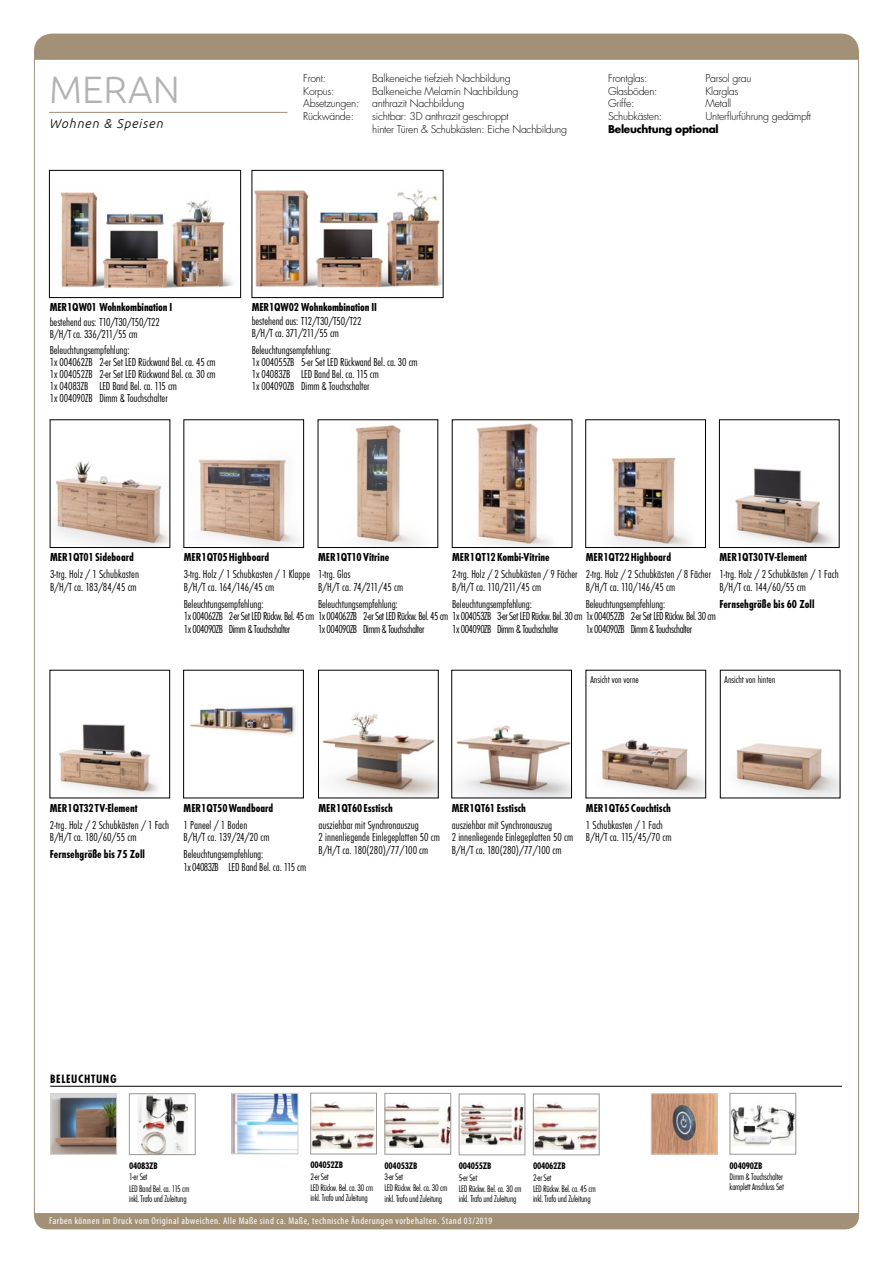
<style>
.page{position:relative;width:893px;height:1263px;background:#fff}
.page>*{position:absolute;margin:0;border:0;box-sizing:border-box;transform-origin:0 0}
.t1{font:300 38.25px "Ubuntu";color:#b1b2b3}
.t2{font:italic 300 12.75px "Ubuntu";letter-spacing:.075em;color:#000}
.t3{font:700 condensed 12.6px "Futura T";letter-spacing:.05em;color:#000}
.t4{font:300 condensed 12px/12.8px "Futura T";letter-spacing:-.01em;color:#000}
.t5{font:300 condensed 12px/25.5px "Futura T";letter-spacing:-.04em;color:#000}
.t6{font:700 condensed 12px "Futura T";color:#000}
.t7{font:300 10.5px/12.6px "Futura Std";letter-spacing:-.025em;color:#000}
.t8{font:300 condensed 10.5px "Futura T";color:#000}
.t9{font:700 10.5px "Futura Std";letter-spacing:-.025em;color:#000}
.t10{font:300 condensed 9.9px/11.4px "Futura T";letter-spacing:-.025em;color:#000}
.t11{font:condensed 9.9px "Myriad Pro";letter-spacing:.05em;color:#fff}
.t12{font:700 condensed 9.9px "Futura T";letter-spacing:-.025em;color:#000}
</style>
<div class="page">
<div style="left:34px;top:1198px;width:825px;height:31px;background:#a39177;border-radius:14px"></div>
<div style="left:34px;top:34px;width:825px;height:50px;background:#a39177;border-radius:18px"></div>
<div style="left:34px;top:59px;width:825px;height:1155px;background:#fff;border:1px solid #a39177"></div>
<hr style="left:50px;top:1086px;width:792px;height:1px;background:#000">
<hr style="left:49px;top:112px;width:238px;height:1px;background:#a39177">
<img style="left:52px;top:1096px;width:63px;height:57px">
<div style="left:50px;top:1094px;width:67px;height:61px;border:1px solid #d4d0ca"></div>
<img style="left:137px;top:1095px;width:50px;height:58px">
<div style="left:129px;top:1093px;width:66px;height:62px;border:1px solid #989792"></div>
<img style="left:60px;top:192px;width:174px;height:97px">
<div style="left:49px;top:170px;width:192px;height:128px;border:1px solid #000"></div>
<svg style="left:50px;top:420px;width:120px;height:128px"></svg>
<img style="left:254px;top:189px;width:187px;height:99px">
<div style="left:252px;top:170px;width:191px;height:128px;border:1px solid #000"></div>
<img style="left:234px;top:1095px;width:62px;height:57px">
<div style="left:232px;top:1093px;width:66px;height:61px;border:1px solid #d4d0ca"></div>
<img style="left:312px;top:1101px;width:63px;height:47px">
<div style="left:310px;top:1093px;width:67px;height:61px;border:1px solid #989792"></div>
<img style="left:653px;top:1095px;width:62px;height:57px">
<div style="left:651px;top:1093px;width:66px;height:61px;border:1px solid #d4d0ca"></div>
<img style="left:732px;top:1105px;width:62px;height:41px">
<div style="left:730px;top:1093px;width:66px;height:61px;border:1px solid #989792"></div>
<svg style="left:184px;top:420px;width:120px;height:128px"></svg>
<svg style="left:318px;top:420px;width:120px;height:128px"></svg>
<svg style="left:452px;top:420px;width:120px;height:128px"></svg>
<svg style="left:586px;top:420px;width:119px;height:128px"></svg>
<svg style="left:719px;top:420px;width:120px;height:128px"></svg>
<svg style="left:50px;top:670px;width:120px;height:128px"></svg>
<svg style="left:184px;top:670px;width:119px;height:128px"></svg>
<svg style="left:318px;top:670px;width:120px;height:128px"></svg>
<svg style="left:452px;top:670px;width:120px;height:128px"></svg>
<svg style="left:586px;top:670px;width:120px;height:128px"></svg>
<svg style="left:720px;top:670px;width:120px;height:128px"></svg>
<img style="left:387px;top:1103px;width:62px;height:44px">
<div style="left:385px;top:1093px;width:66px;height:61px;border:1px solid #989792"></div>
<img style="left:461px;top:1102px;width:62px;height:43px">
<div style="left:459px;top:1094px;width:66px;height:61px;border:1px solid #989792"></div>
<img style="left:535px;top:1102px;width:62px;height:47px">
<div style="left:533px;top:1094px;width:66px;height:61px;border:1px solid #989792"></div>
<h1 class="t1" style="left:49px;top:67px;width:132px">MERAN</h1>
<p class="t2" style="left:49px;top:116px;width:115px">Wohnen &amp; Speisen</p>
<p class="t7" style="left:303px;top:72px;width:24px">Front:</p>
<p class="t7" style="left:372px;top:72px;width:140px">Balkeneiche tiefzieh Nachbildung</p>
<p class="t7" style="left:303px;top:85px;width:33px">Korpus:</p>
<p class="t7" style="left:303px;top:85px;width:217px;text-indent:69px">Balkeneiche Melamin Nachbildung<br>Absetzungen: anthrazit Nachbildung<br>Rückwände:</p>
<p class="t7" style="left:372px;top:110px;width:196px">sichtbar: 3D anthrazit geschroppt<br>hinter Türen &amp; Schubkästen: Eiche Nachbildung</p>
<p class="t7" style="left:608px;top:72px;width:41px">Frontglas:</p>
<p class="t7" style="left:706px;top:72px;width:47px">Parsol grau</p>
<p class="t7" style="left:608px;top:85px;width:51px">Glasböden:</p>
<p class="t7" style="left:706px;top:85px;width:34px">Klarglas</p>
<p class="t7" style="left:608px;top:98px;width:28px">Griffe:</p>
<p class="t7" style="left:706px;top:98px;width:27px">Metall</p>
<p class="t7" style="left:608px;top:110px;width:56px">Schubkästen:</p>
<p class="t7" style="left:706px;top:110px;width:107px">Unterflurführung gedämpft</p>
<p class="t9" style="left:608px;top:122px;width:112px">Beleuchtung optional</p>
<p class="t6" style="left:50px;top:300px;width:124px">MER1QW01 Wohnkombination I</p>
<p class="t4" style="left:50px;top:315px;width:111px;line-height:12px">bestehend aus: T10/T30/T50/T22<br>B/H/T ca. 336/211/55 cm</p>
<p class="t4" style="left:50px;top:344px;width:167px;line-height:12px">Beleuchtungsempfehlung:<br>1x 004062ZB 2-er Set LED Rückwand Bel. ca. 45 cm 1x 004052ZB 2-er Set LED Rückwand Bel. ca. 30 cm 1x 04083ZB LED Band Bel. ca. 115 cm<br>1x 004090ZB Dimm &amp; Touchschalter</p>
<p class="t6" style="left:252px;top:300px;width:127px">MER1QW02 Wohnkombination II</p>
<p class="t4" style="left:252px;top:315px;width:111px;line-height:12px">bestehend aus: T12/T30/T50/T22<br>B/H/T ca. 371/211/55 cm</p>
<p class="t4" style="left:252px;top:344px;width:167px;line-height:12px">Beleuchtungsempfehlung:<br>1x 004055ZB 5-er Set LED Rückwand Bel. ca. 30 cm 1x 04083ZB LED Band Bel. ca. 115 cm<br>1x 004090ZB Dimm &amp; Touchschalter</p>
<p class="t6" style="left:50px;top:550px;width:85px">MER1QT01 Sideboard</p>
<p class="t4" style="left:50px;top:568px;width:90px">3-trg. Holz / 1 Schubkasten<br>B/H/T ca. 183/84/45 cm</p>
<p class="t6" style="left:184px;top:550px;width:87px">MER1QT05Highboard</p>
<p class="t4" style="left:184px;top:568px;width:128px">3-trg. Holz / 1 Schubkasten / 1 Klappe<br>B/H/T ca. 164/146/45 cm</p>
<p class="t5" style="left:184px;top:597px;width:534px;line-height:12.8px">Beleuchtungsempfehlung:<br>1x 004062ZB 2-er Set LED Rückw. Bel. 45 cm 1x 004062ZB 2-er Set LED Rückw. Bel. 45 cm 1x 004053ZB 3-er Set LED Rückw. Bel. 30 cm 1x 004052ZB 2-er Set LED Rückw. Bel. 30 cm<br>1x 004090ZB Dimm &amp; Touchschalter</p>
<p class="t6" style="left:452px;top:550px;width:99px">MER1QT12 Kombi-Vitrine</p>
<p class="t4" style="left:452px;top:568px;width:127px">2-trg. Holz / 2 Schubkästen / 9 Fächer<br>B/H/T ca. 110/211/45 cm</p>
<p class="t5" style="left:452px;top:591px;width:108px">Beleuchtungsempfehlung:<br>1x 004090ZB Dimm &amp; Touchschalter</p>
<p class="t6" style="left:586px;top:550px;width:87px">MER1QT22Highboard</p>
<p class="t4" style="left:586px;top:568px;width:127px">2-trg. Holz / 2 Schubkästen / 8 Fächer<br>B/H/T ca. 110/146/45 cm</p>
<p class="t5" style="left:586px;top:591px;width:108px">Beleuchtungsempfehlung:<br>1x 004090ZB Dimm &amp; Touchschalter</p>
<p class="t6" style="left:719px;top:550px;width:89px">MER1QT30TV-Element</p>
<p class="t4" style="left:719px;top:568px;width:121px">1-trg. Holz / 2 Schubkästen / 1 Fach<br>B/H/T ca. 144/60/55 cm</p>
<p class="t6" style="left:719px;top:597px;width:97px">Fernsehgröße bis 60 Zoll</p>
<p class="t6" style="left:318px;top:550px;width:73px">MER1QT10 Vitrine</p>
<p class="t4" style="left:318px;top:568px;width:87px">1-trg. Glas<br>B/H/T ca. 74/211/45 cm</p>
<p class="t5" style="left:318px;top:591px;width:108px">Beleuchtungsempfehlung:<br>1x 004090ZB Dimm &amp; Touchschalter</p>
<p class="t8" style="left:590px;top:673px;width:50px">Ansicht von vorne</p>
<p class="t8" style="left:725px;top:673px;width:52px">Ansicht von hinten</p>
<p class="t6" style="left:50px;top:801px;width:89px">MER1QT32TV-Element</p>
<p class="t4" style="left:50px;top:818px;width:121px">2-trg. Holz / 2 Schubkästen / 1 Fach<br>B/H/T ca. 180/60/55 cm</p>
<p class="t6" style="left:50px;top:847px;width:97px">Fernsehgröße bis 75 Zoll</p>
<p class="t6" style="left:184px;top:801px;width:91px">MER1QT50Wandboard</p>
<p class="t4" style="left:184px;top:818px;width:88px">1 Paneel / 1 Boden<br>B/H/T ca. 139/24/20 cm</p>
<p class="t4" style="left:184px;top:847px;width:124px">Beleuchtungsempfehlung:<br>1x 04083ZB LED Band Bel. ca. 115 cm</p>
<p class="t6" style="left:318px;top:801px;width:76px">MER1QT60Esstisch</p>
<p class="t4" style="left:318px;top:818px;width:123px">ausziehbar mit Synchronauszug<br>2 innenliegende Einlegeplatten 50 cm<br>B/H/T ca. 180(280)/77/100 cm</p>
<p class="t6" style="left:452px;top:801px;width:76px">MER1QT61 Esstisch</p>
<p class="t4" style="left:452px;top:818px;width:123px">ausziehbar mit Synchronauszug<br>2 innenliegende Einlegeplatten 50 cm<br>B/H/T ca. 180(280)/77/100 cm</p>
<p class="t6" style="left:586px;top:800px;width:87px">MER1QT65Couchtisch</p>
<p class="t4" style="left:586px;top:818px;width:87px">1 Schubkasten / 1 Fach<br>B/H/T ca. 115/45/70 cm</p>
<p class="t3" style="left:50px;top:1071px;width:68px">BELEUCHTUNG</p>
<p class="t12" style="left:129px;top:1160px;width:30px">04083ZB</p>
<p class="t10" style="left:129px;top:1171px;width:62px">1-er Set<br>LED Band Bel. ca. 115 cm</p>
<p class="t10" style="left:129px;top:1193px;width:59px">inkl. Trafo und Zuleitung</p>
<p class="t12" style="left:310px;top:1159px;width:34px">004052ZB</p>
<p class="t10" style="left:310px;top:1171px;width:64px">2-er Set<br>LED Rückw. Bel. ca. 30 cm</p>
<p class="t10" style="left:310px;top:1192px;width:59px">inkl. Trafo und Zuleitung</p>
<p class="t12" style="left:385px;top:1160px;width:34px">004053ZB</p>
<p class="t10" style="left:385px;top:1171px;width:64px">3-er Set<br>LED Rückw. Bel. ca. 30 cm</p>
<p class="t10" style="left:385px;top:1192px;width:59px">inkl. Trafo und Zuleitung</p>
<p class="t12" style="left:459px;top:1160px;width:34px">004055ZB</p>
<p class="t10" style="left:459px;top:1171px;width:64px">5-er Set<br>LED Rückw. Bel. ca. 30 cm</p>
<p class="t10" style="left:459px;top:1193px;width:59px">inkl. Trafo und Zuleitung</p>
<p class="t11" style="left:49px;top:1215px;width:445px">Farben können im Druck vom Original abweichen. Alle Maße sind ca. Maße, technische Änderungen vorbehalten. Stand 03/2019</p>
<p class="t12" style="left:533px;top:1160px;width:34px">004062ZB</p>
<p class="t10" style="left:533px;top:1171px;width:64px">2-er Set<br>LED Rückw. Bel. ca. 45 cm</p>
<p class="t10" style="left:533px;top:1193px;width:59px">inkl. Trafo und Zuleitung</p>
<p class="t12" style="left:730px;top:1160px;width:34px">004090ZB</p>
<p class="t10" style="left:730px;top:1171px;width:56px;line-height:10.1px">Dimm &amp; Touchschalter komplett Anschluss Set</p>
</div>
